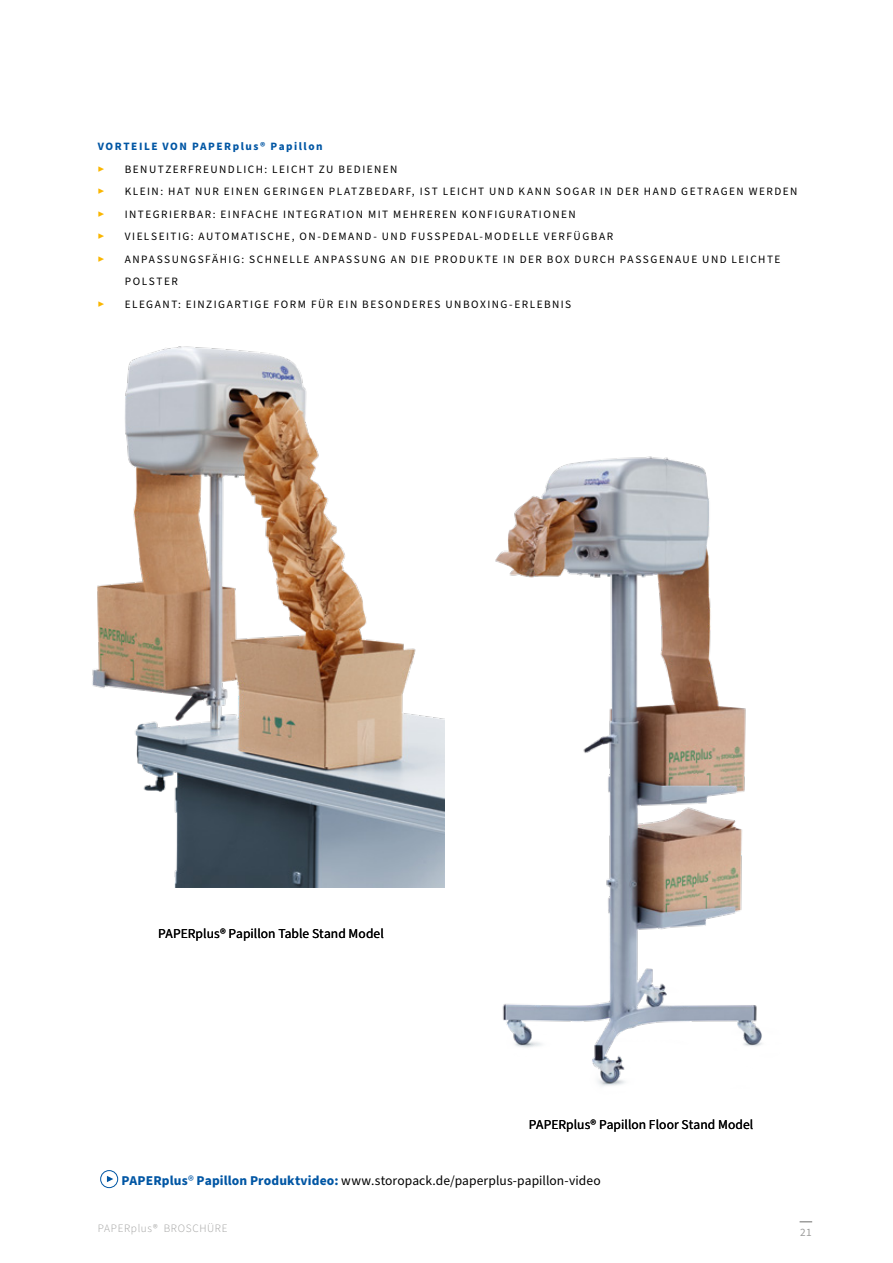
<style>
.page{position:relative;width:893px;height:1263px;background:#fff}
.page>*{position:absolute;margin:0;border:0;box-sizing:border-box;transform-origin:0 0}
.t1{font:13.5px "Source Sans Pro";letter-spacing:.005em;color:#000}
.t2{font:11.25px/22.5px "Source Sans Pro";letter-spacing:.135em;color:#000}
.Bullet_points_black__regular__7_5{font:700 11.25px "Source Sans Pro";letter-spacing:.135em;color:#0056a4}
.t3{font:300 11.25px "Source Sans Pro";letter-spacing:.06em;color:#9d9d9c}
.t4{font:11.25px "Source Sans Pro";color:#fab600}
.t5{font:11.25px "Source Sans Pro";color:#9d9d9c}
.s1{font-weight:700;color:#0056a4}
.s2{color:#0056a4}
</style>
<div class="page">
<img style="left:444px;top:456px;width:318px;height:630px">
<img style="left:92px;top:346px;width:352px;height:542px">
<div style="left:100px;top:1170px;width:18px;height:18px;border:1px solid #0056a4;border-radius:50%"></div>
<svg style="left:107px;top:1176px;width:6px;height:6px"></svg>
<svg style="left:800px;top:1221px;width:12px;height:1px"></svg>
<p class="Bullet_points_black__regular__7_5" style="left:98px;top:139px;width:226px">VORTEILE VON PAPERplus® Papillon</p>
<p class="t4" style="left:98px;top:161px;width:8px">▶</p>
<p class="t2" style="left:125px;top:158px;width:274px">BENUTZERFREUNDLICH: LEICHT ZU BEDIENEN</p>
<p class="t4" style="left:98px;top:184px;width:8px">▶</p>
<p class="t2" style="left:125px;top:180px;width:674px">KLEIN: HAT NUR EINEN GERINGEN PLATZBEDARF, IST LEICHT UND KANN SOGAR IN DER HAND GETRAGEN WERDEN</p>
<p class="t4" style="left:98px;top:206px;width:8px">▶</p>
<p class="t2" style="left:125px;top:203px;width:452px">INTEGRIERBAR: EINFACHE INTEGRATION MIT MEHREREN KONFIGURATIONEN</p>
<p class="t4" style="left:98px;top:229px;width:8px">▶</p>
<p class="t2" style="left:125px;top:225px;width:490px">VIELSEITIG: AUTOMATISCHE, ON-DEMAND- UND FUSSPEDAL-MODELLE VERFÜGBAR</p>
<p class="t4" style="left:98px;top:251px;width:8px">▶</p>
<p class="t2" style="left:125px;top:248px;width:657px">ANPASSUNGSFÄHIG: SCHNELLE ANPASSUNG AN DIE PRODUKTE IN DER BOX DURCH PASSGENAUE UND LEICHTE<br>POLSTER</p>
<p class="t4" style="left:98px;top:296px;width:8px">▶</p>
<p class="t2" style="left:125px;top:293px;width:448px">ELEGANT: EINZIGARTIGE FORM FÜR EIN BESONDERES UNBOXING-ERLEBNIS</p>
<p class="t1" style="left:158px;top:924px;width:227px">PAPERplus® Papillon Table Stand Model</p>
<p class="t1" style="left:529px;top:1115px;width:226px">PAPERplus® Papillon Floor Stand Model</p>
<p class="t1" style="left:122px;top:1172px;width:481px"><span class="s1">PAPERplus</span><span class="s2">®</span> <span class="s1">Papillon Produktvideo:</span> www.storopack.de/paperplus-papillon-video</p>
<p class="t3" style="left:98px;top:1221px;width:131px">PAPERplus® BROSCHÜRE</p>
<p class="t5" style="left:800px;top:1225px;width:13px">21</p>
</div>
